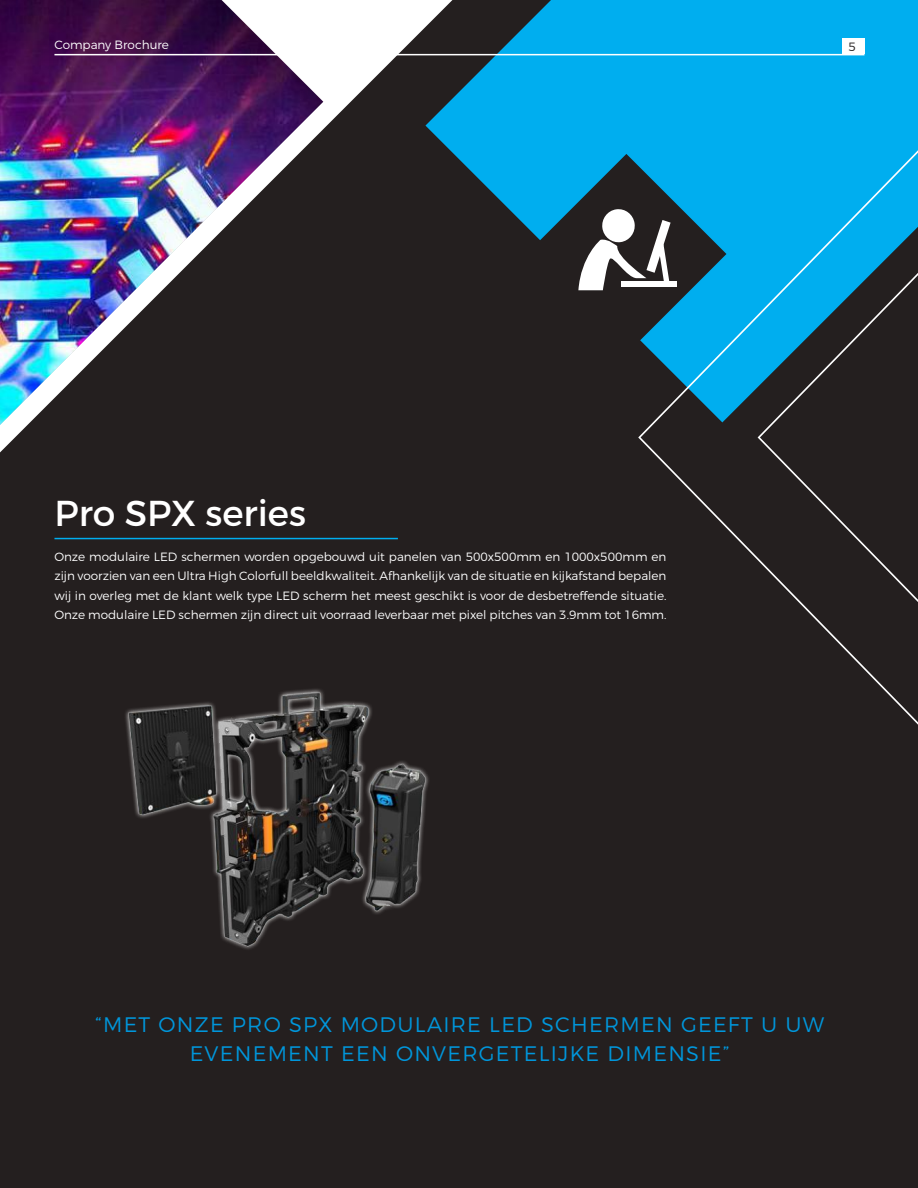
<style>
.page{position:relative;width:918px;height:1188px;background:#fff}
.page>*{position:absolute;margin:0;border:0;box-sizing:border-box;transform-origin:0 0}
.t1{font:36px "Montserrat";color:#fff}
.t2{font:300 21px/28.5px "Montserrat";letter-spacing:.06em;color:#0096db;text-align:center}
.t3{font:300 12px/19.5px "Montserrat";color:#fff;text-align:justify}
.t4{font:300 12px "Montserrat";color:#241f1f}
</style>
<div class="page">
<div style="left:0;top:27px;width:918px;height:1161px;background:#241f1f"></div>
<svg style="left:425px;top:0;width:493px;height:422px;background:#0e79a2"></svg>
<div style="left:842px;top:38px;width:22px;height:16px;background:#fff"></div>
<img style="left:0;top:0;width:323px;height:425px">
<svg style="left:638px;top:150px;width:280px;height:575px;background:#1e4555"></svg>
<hr style="left:54px;top:54px;width:810px;height:1px;background:#fff">
<svg style="left:526px;top:154px;width:200px;height:200px;background:#296279"></svg>
<hr style="left:54px;top:538px;width:344px;height:1px;background:#00aeef">
<img style="left:55px;top:618px;width:459px;height:338px">
<p class="t3" style="left:54px;top:35px;width:116px">Company Brochure</p>
<p class="t4" style="left:848px;top:39px;width:9px">5</p>
<h1 class="t1" style="left:54px;top:491px;width:253px">Pro SPX series</h1>
<p class="t3" style="left:54px;top:546px;width:614px">Onze modulaire LED schermen worden opgebouwd uit panelen van 500x500mm en 1000x500mm en zijn voorzien van een Ultra High Colorfull beeldkwaliteit. Afhankelijk van de situatie en kijkafstand bepalen wij in overleg met de klant welk type LED scherm het meest geschikt is voor de desbetreffende situatie.<br>Onze modulaire LED schermen zijn direct uit voorraad leverbaar met pixel pitches van 3.9mm tot 16mm.</p>
<h2 class="t2" style="left:95px;top:1010px;width:731px">“MET ONZE PRO SPX MODULAIRE LED SCHERMEN GEEFT U UW<br>EVENEMENT EEN ONVERGETELIJKE DIMENSIE”</h2>
</div>
